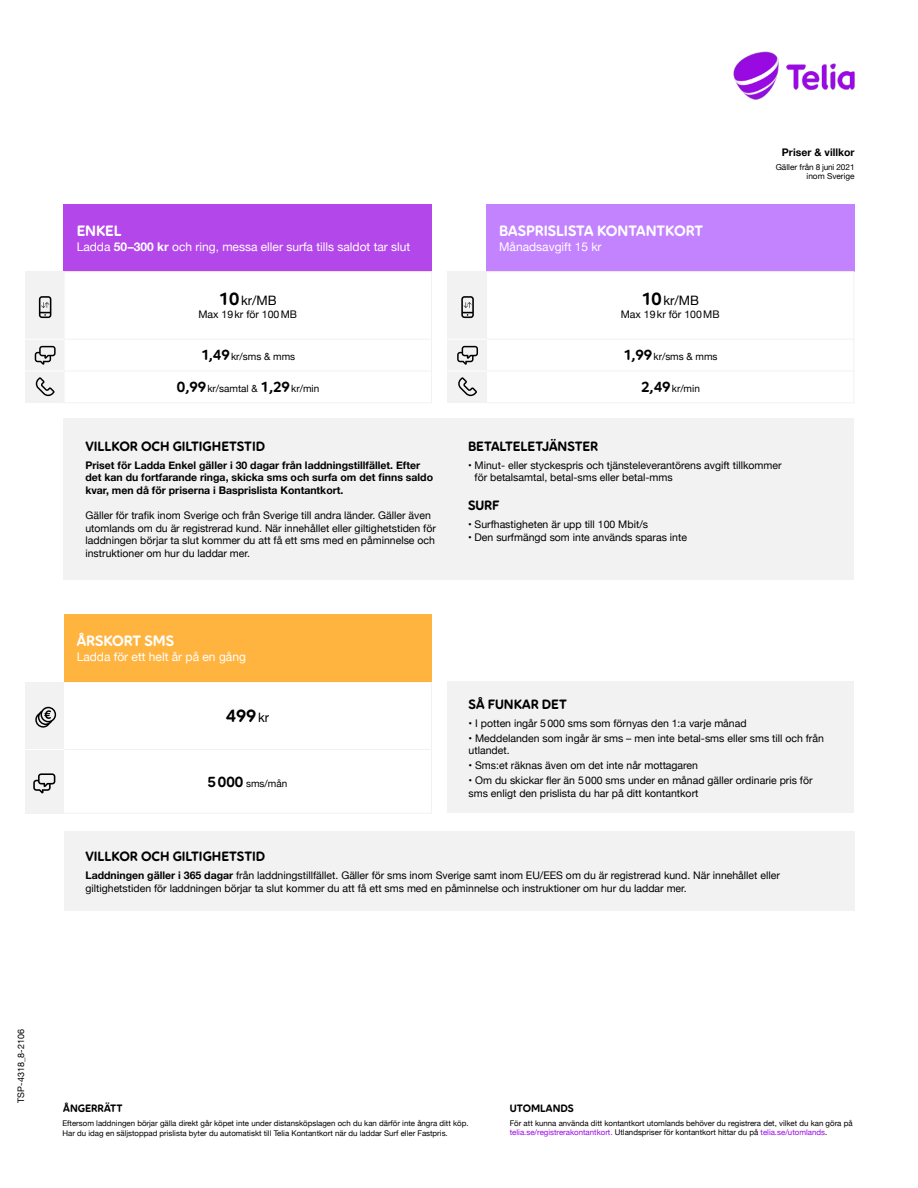
<style>
.page{position:relative;width:918px;height:1188px;background:#fff}
.page>*{position:absolute;margin:0;border:0;box-sizing:border-box;transform-origin:0 0}
.t1{font:17.55px "Pebble CAPS";color:#000}
.t2{font:15px "Pebble CAPS";color:#fff}
.t3{font:13.5px "Pebble CAPS";color:#000}
.t4{font:12.9px "Helvetica Neue";color:#000}
.t5{font:12px "Helvetica Neue";color:#fff}
.t6{font:10.65px "Pebble CAPS";color:#000}
.t7{font:10.5px/12.6px "Helvetica Neue";color:#000}
.t8{font:700 10.5px/12.6px "Helvetica Neue";color:#000}
.t9{font:9.9px "Helvetica Neue";color:#000}
.t10{font:9px "Helvetica Neue";color:#000}
.t11{font:8.25px/9.9px "Helvetica Neue";color:#000;text-align:right}
.t12{font:7.8px/9.4px "Helvetica Neue";color:#000}
.s1{font-weight:700}
.s2{font-family:"Pebble CAPS";font-size:17.55px}
.s3{font-family:"Pebble CAPS";font-size:14.55px}
.s4{font-family:"Helvetica Neue";font-size:12.9px}
.s5{color:#990ae3}
</style>
<div class="page">
<div style="left:64px;top:418px;width:790px;height:162px;background:#f2f2f2"></div>
<div style="left:64px;top:204px;width:368px;height:67px;background:#b347ea"></div>
<div style="left:64px;top:271px;width:368px;height:132px;background:#fff;border:1px solid #f2f2f2"></div>
<div style="left:25px;top:271px;width:39px;height:132px;background:#f2f2f2"></div>
<hr style="left:25px;top:371px;width:39px;height:1px;background:#fff">
<hr style="left:64px;top:371px;width:368px;height:1px;background:#f2f2f2">
<hr style="left:25px;top:339px;width:39px;height:1px;background:#fff">
<hr style="left:64px;top:339px;width:368px;height:1px;background:#f2f2f2">
<svg style="left:39px;top:296px;width:12px;height:22px"></svg>
<svg style="left:35px;top:346px;width:21px;height:19px"></svg>
<svg style="left:35px;top:377px;width:20px;height:19px"></svg>
<div style="left:486px;top:204px;width:368px;height:67px;background:#c383ff"></div>
<div style="left:486px;top:271px;width:368px;height:132px;background:#fff;border:1px solid #f2f2f2"></div>
<div style="left:447px;top:271px;width:39px;height:132px;background:#f2f2f2"></div>
<hr style="left:447px;top:371px;width:40px;height:1px;background:#fff">
<hr style="left:487px;top:371px;width:367px;height:1px;background:#f2f2f2">
<hr style="left:447px;top:339px;width:40px;height:1px;background:#fff">
<hr style="left:487px;top:339px;width:367px;height:1px;background:#f2f2f2">
<svg style="left:461px;top:296px;width:13px;height:22px"></svg>
<svg style="left:457px;top:346px;width:21px;height:19px"></svg>
<svg style="left:458px;top:377px;width:19px;height:19px"></svg>
<hr style="left:64px;top:749px;width:366px;height:1px;background:#f2f2f2">
<div style="left:447px;top:682px;width:407px;height:131px;background:#f2f2f2"></div>
<div style="left:64px;top:831px;width:790px;height:80px;background:#f2f2f2"></div>
<div style="left:64px;top:615px;width:368px;height:67px;background:#ffb440"></div>
<div style="left:25px;top:682px;width:39px;height:132px;background:#f2f2f2"></div>
<hr style="left:25px;top:749px;width:39px;height:1px;background:#fff">
<svg style="left:35px;top:707px;width:21px;height:21px"></svg>
<svg style="left:33px;top:773px;width:22px;height:20px"></svg>
<img style="left:733px;top:51px;width:122px;height:49px">
<h2 class="t2" style="left:77px;top:221px;width:46px">ENKEL</h2>
<p class="t5" style="left:77px;top:238px;width:335px">Ladda <span class="s1">50–300 kr</span> och ring, messa eller surfa tills saldot tar slut</p>
<p class="t4" style="left:219px;top:291px;width:59px"><span class="s2">10</span>kr/MB</p>
<p class="t7" style="left:198px;top:308px;width:100px">Max 19kr för 100MB</p>
<p class="t9" style="left:201px;top:349px;width:96px"><span class="s3">1,49</span>kr/sms &amp; mms</p>
<p class="t9" style="left:177px;top:381px;width:144px"><span class="s3">0,99</span> kr/samtal &amp; <span class="s3">1,29</span>kr/min</p>
<p class="t3" style="left:85px;top:437px;width:181px">VILLKOR OCH GILTIGHETSTID</p>
<p class="t8" style="left:85px;top:459px;width:349px">Priset för Ladda Enkel gäller i 30 dagar från laddningstillfället. Efter det kan du fortfarande ringa, skicka sms och surfa om det finns saldo kvar, men då för priserna i Basprislista Kontantkort.</p>
<p class="t7" style="left:85px;top:509px;width:352px">Gäller för trafik inom Sverige och från Sverige till andra länder. Gäller även utomlands om du är registrerad kund. När innehållet eller giltighetstiden för laddningen börjar ta slut kommer du att få ett sms med en påminnelse och instruktioner om hur du laddar mer.</p>
<h2 class="t2" style="left:77px;top:631px;width:99px">ÅRSKORT SMS</h2>
<p class="t5" style="left:77px;top:648px;width:171px">Ladda för ett helt år på en gång</p>
<h1 class="t1" style="left:226px;top:705px;width:45px">499<span class="s4">kr</span></h1>
<p class="t9" style="left:208px;top:776px;width:81px"><span class="s3">5000</span> sms/mån</p>
<h2 class="t2" style="left:499px;top:221px;width:205px">BASPRISLISTA KONTANTKORT</h2>
<p class="t5" style="left:499px;top:238px;width:104px">Månadsavgift 15 kr</p>
<p class="t4" style="left:641px;top:291px;width:59px"><span class="s2">10</span>kr/MB</p>
<p class="t7" style="left:621px;top:308px;width:100px">Max 19kr för 100MB</p>
<p class="t9" style="left:623px;top:349px;width:96px"><span class="s3">1,99</span>kr/sms &amp; mms</p>
<p class="t9" style="left:641px;top:381px;width:60px"><span class="s3">2,49</span>kr/min</p>
<p class="t8" style="left:782px;top:146px;width:74px">Priser &amp; villkor</p>
<p class="t11" style="left:776px;top:162px;width:80px">Gäller från 8 juni 2021 inom Sverige</p>
<p class="t3" style="left:468px;top:437px;width:132px">BETALTELETJÄNSTER</p>
<p class="t7" style="left:475px;top:459px;width:309px;text-indent:-7px">• Minut- eller styckespris och tjänsteleverantörens avgift tillkommer för betalsamtal, betal-sms eller betal-mms</p>
<p class="t3" style="left:468px;top:497px;width:33px">SURF</p>
<p class="t7" style="left:468px;top:518px;width:182px">• Surfhastigheten är upp till 100 Mbit/s</p>
<p class="t7" style="left:468px;top:531px;width:220px">• Den surfmängd som inte används sparas inte</p>
<p class="t3" style="left:469px;top:695px;width:100px">SÅ FUNKAR DET</p>
<p class="t7" style="left:469px;top:717px;width:280px">• I potten ingår 5000 sms som förnyas den 1:a varje månad</p>
<p class="t7" style="left:469px;top:732px;width:357px">• Meddelanden som ingår är sms – men inte betal-sms eller sms till och från utlandet.</p>
<p class="t7" style="left:469px;top:760px;width:231px">• Sms:et räknas även om det inte når mottagaren</p>
<p class="t7" style="left:469px;top:775px;width:346px">• Om du skickar fler än 5000 sms under en månad gäller ordinarie pris för sms enligt den prislista du har på ditt kontantkort</p>
<p class="t3" style="left:85px;top:848px;width:181px">VILLKOR OCH GILTIGHETSTID</p>
<p class="t7" style="left:85px;top:870px;width:696px"><span class="s1">Laddningen gäller i 365 dagar</span> från laddningstillfället. Gäller för sms inom Sverige samt inom EU/EES om du är registrerad kund. När innehållet eller giltighetstiden för laddningen börjar ta slut kommer du att få ett sms med en påminnelse och instruktioner om hur du laddar mer.</p>
<p class="t10" style="left:15px;top:1103px;width:75px;rotate:-90deg">TSP-4318_8-2106</p>
<p class="t6" style="left:63px;top:1102px;width:61px">ÅNGERRÄTT</p>
<p class="t12" style="left:62px;top:1119px;width:408px">Eftersom laddningen börjar gälla direkt går köpet inte under distansköpslagen och du kan därför inte ångra ditt köp.<br>Har du idag en säljstoppad prislista byter du automatiskt till Telia Kontantkort när du laddar Surf eller Fastpris.</p>
<p class="t6" style="left:510px;top:1102px;width:65px">UTOMLANDS</p>
<p class="t12" style="left:510px;top:1119px;width:344px">För att kunna använda ditt kontantkort utomlands behöver du registrera det, vilket du kan göra på <span class="s5">telia.se/registrerakontantkort.</span> Utlandspriser för kontantkort hittar du på <span class="s5">telia.se/utomlands</span>.</p>
</div>
